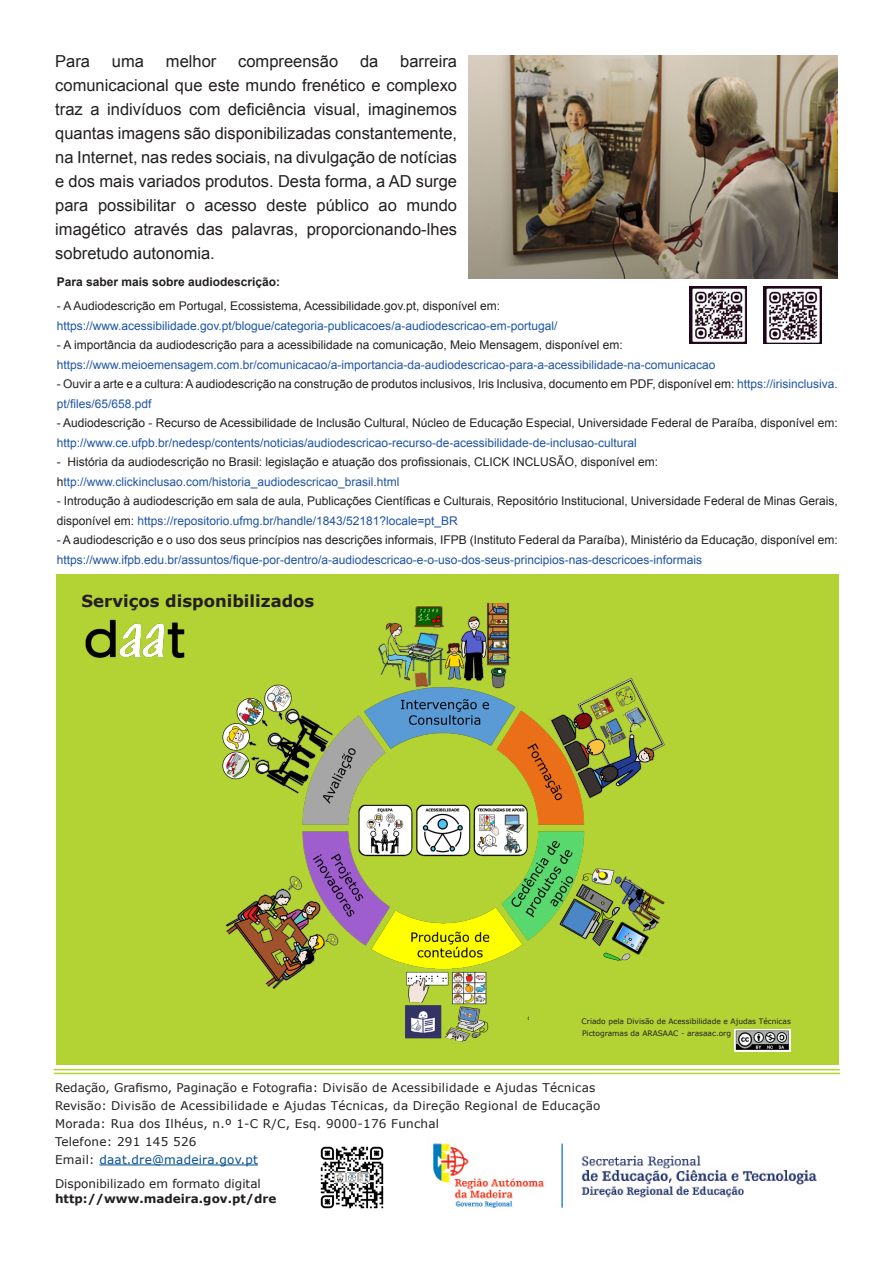
<style>
.page{position:relative;width:893px;height:1263px;background:#fff}
.page>*{position:absolute;margin:0;border:0;box-sizing:border-box;transform-origin:0 0}
.t1{font:16.5px/24px "Arial";color:#231f20;text-align:justify}
.t2{font:700 16.5px "Verdana";color:#231f20}
.t3{font:12px/19.5px "Arial";color:#231f20}
.t4{font:12px/18px "Verdana";letter-spacing:.02em;color:#231f20}
.t5{font:12px "Arial";color:#1e53a4}
.t6{font:12px "Arial";color:#2155a5}
.t7{font:12px "Arial";color:#1c55a5}
.t8{font:700 12px "Arial";color:#231f20}
.t9{font:12px "Verdana";color:#231f20}
.t10{font:700 12px "Verdana";color:#231f20}
.t11{font:7.5px/12px "Verdana";color:#231f20}
.s1{color:#2155a5}
.s2{color:#1e53a4}
.s3{color:#004c8c}
</style>
<div class="page">
<hr style="left:99px;top:1164px;width:159px;height:1px;background:#004c8c">
<hr style="left:54px;top:1073px;width:786px;height:1px;background:#b3d234">
<hr style="left:54px;top:1069px;width:786px;height:1px;background:#b3d234">
<div style="left:56px;top:574px;width:782px;height:490px;background:#b3d234"></div>
<img style="left:85px;top:619px;width:100px;height:40px">
<img style="left:320px;top:1146px;width:64px;height:63px">
<img style="left:433px;top:1143px;width:384px;height:65px">
<img style="left:220px;top:604px;width:456px;height:471px">
<div style="left:287px;top:712px;width:12px;height:9px;background:#fbfdfc;border-radius:50%"></div>
<div style="left:287px;top:712px;width:12px;height:10px;border:2px solid #231f20;border-radius:50%"></div>
<div style="left:270px;top:735px;width:11px;height:8px;background:#fbfdfc;border-radius:50%"></div>
<div style="left:269px;top:734px;width:13px;height:10px;border:2px solid #231f20;border-radius:50%"></div>
<div style="left:257px;top:764px;width:12px;height:8px;background:#fbfdfc;border-radius:50%"></div>
<div style="left:257px;top:763px;width:12px;height:10px;border:2px solid #231f20;border-radius:50%"></div>
<div style="left:529px;top:1000px;width:270px;height:64px;background:#b3d234"></div>
<img style="left:734px;top:1029px;width:57px;height:23px">
<img style="left:468px;top:55px;width:370px;height:223px">
<img style="left:690px;top:287px;width:57px;height:56px">
<img style="left:763px;top:287px;width:58px;height:56px">
<p class="t1" style="left:55px;top:50px;width:403px;text-indent:345px">barreira comunicacional que este mundo frenético e complexo traz a indivíduos com deficiência visual, imaginemos quantas imagens são disponibilizadas constantemente, na Internet, nas redes sociais, na divulgação de notícias e dos mais variados produtos. Desta forma, a AD surge para possibilitar o acesso deste público ao mundo imagético através das palavras, proporcionando-lhes sobretudo autonomia.</p>
<h1 class="t1" style="left:55px;top:50px;width:36px">Para</h1>
<h1 class="t1" style="left:112px;top:50px;width:34px">uma</h1>
<h1 class="t1" style="left:166px;top:50px;width:52px">melhor</h1>
<h1 class="t1" style="left:238px;top:50px;width:101px">compreensão</h1>
<h1 class="t1" style="left:360px;top:50px;width:20px">da</h1>
<p class="t8" style="left:57px;top:274px;width:225px">Para saber mais sobre audiodescrição:</p>
<p class="t3" style="left:57px;top:296px;width:445px">- A Audiodescrição em Portugal, Ecossistema, Acessibilidade.gov.pt, disponível em:</p>
<p class="t7" style="left:57px;top:317px;width:502px">https://www.acessibilidade.gov.pt/blogue/categoria-publicacoes/a-audiodescricao-em-portugal/</p>
<p class="t3" style="left:57px;top:335px;width:568px">- A importância da audiodescrição para a acessibilidade na comunicação, Meio Mensagem, disponível em:</p>
<p class="t6" style="left:57px;top:356px;width:660px">https://www.meioemensagem.com.br/comunicacao/a-importancia-da-audiodescricao-para-a-acessibilidade-na-comunicacao</p>
<p class="t3" style="left:57px;top:374px;width:782px">- Ouvir a arte e a cultura: A audiodescrição na construção de produtos inclusivos, Iris Inclusiva, documento em PDF, disponível em: <span class="s1">https://irisinclusiva. pt/files/65/658.pdf</span></p>
<p class="t3" style="left:57px;top:413px;width:782px">- Audiodescrição - Recurso de Acessibilidade de Inclusão Cultural, Núcleo de Educação Especial, Universidade Federal de Paraíba, disponível em:</p>
<p class="t5" style="left:57px;top:434px;width:582px">http://www.ce.ufpb.br/nedesp/contents/noticias/audiodescricao-recurso-de-acessibilidade-de-inclusao-cultural</p>
<p class="t3" style="left:57px;top:452px;width:603px">- História da audiodescrição no Brasil: legislação e atuação dos profissionais, CLICK INCLUSÃO, disponível em: h<span class="s1">ttp://www.clickinclusao.com/historia_audiodescricao_brasil.html</span></p>
<p class="t3" style="left:57px;top:491px;width:782px">- Introdução à audiodescrição em sala de aula, Publicações Científicas e Culturais, Repositório Institucional, Universidade Federal de Minas Gerais, disponível em: <span class="s2">https://repositorio.ufmg.br/handle/1843/52181?locale=pt_BR</span></p>
<p class="t3" style="left:57px;top:530px;width:782px">- A audiodescrição e o uso dos seus princípios nas descrições informais, IFPB (Instituto Federal da Paraíba), Ministério da Educação, disponível em:</p>
<p class="t5" style="left:57px;top:551px;width:647px">https://www.ifpb.edu.br/assuntos/fique-por-dentro/a-audiodescricao-e-o-uso-dos-seus-principios-nas-descricoes-informais</p>
<h1 class="t2" style="left:82px;top:589px;width:234px">Serviços disponibilizados</h1>
<p class="t11" style="left:582px;top:1015px;width:211px">Criado pela Divisão de Acessibilidade e Ajudas Técnicas<br>Pictogramas da ARASAAC - arasaac.org</p>
<p class="t4" style="left:55px;top:1078px;width:547px">Redação, Grafismo, Paginação e Fotografia: Divisão de Acessibilidade e Ajudas Técnicas Revisão: Divisão de Acessibilidade e Ajudas Técnicas, da Direção Regional de Educação Morada: Rua dos Ilhéus, n.º 1-C R/C, Esq. 9000-176 Funchal<br>Telefone: 291 145 526<br>Email: <span class="s3">daat.dre@madeira.gov.pt</span></p>
<p class="t9" style="left:55px;top:1175px;width:207px">Disponibilizado em formato digital</p>
<p class="t10" style="left:55px;top:1190px;width:223px">http://www.madeira.gov.pt/dre</p>
</div>
